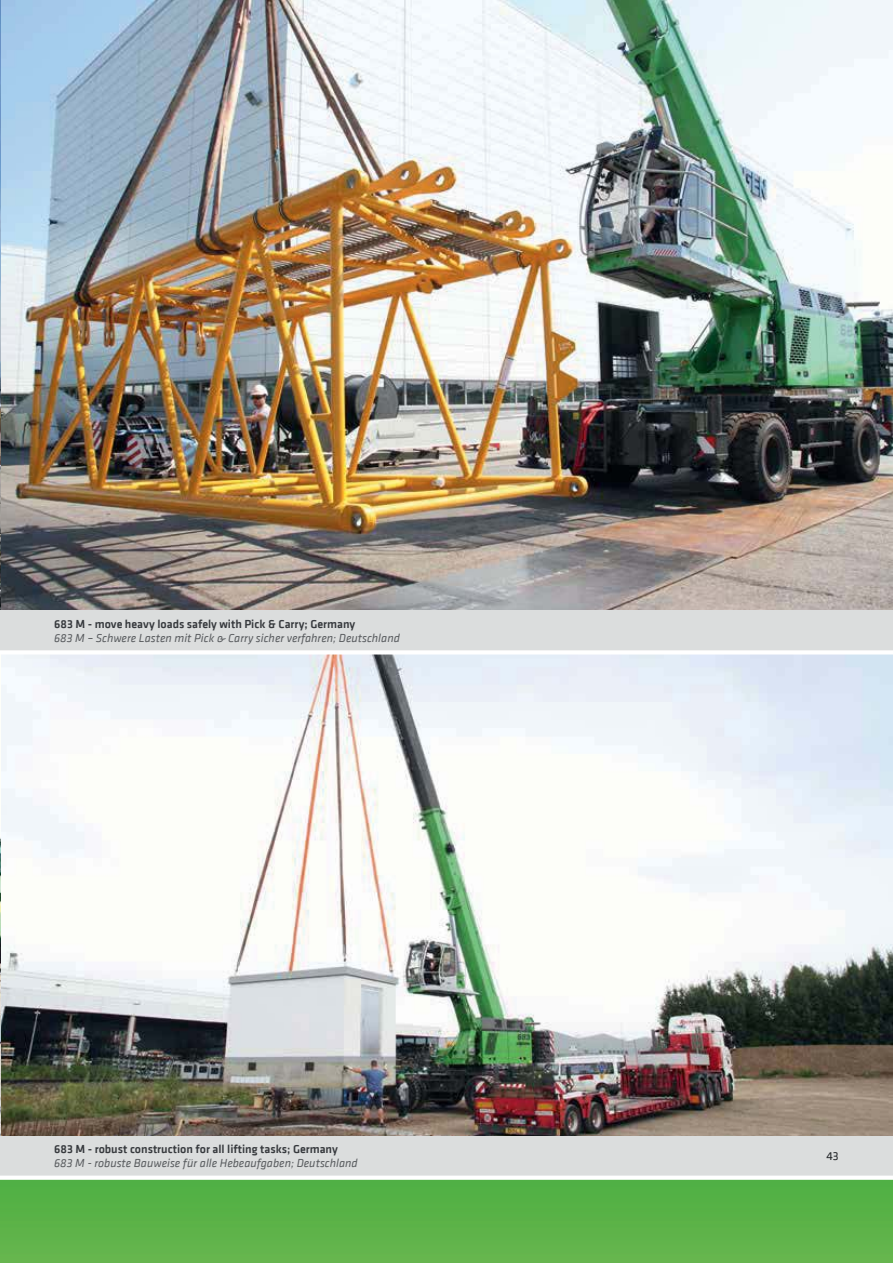
<style>
.page{position:relative;width:893px;height:1263px;background:#fff}
.page>*{position:absolute;margin:0;border:0;box-sizing:border-box;transform-origin:0 0}
.t1{font:italic 12px "Klavika";color:#595c5f}
.t2{font:500 12px "Klavika";color:#36393d}
.t3{font:12px "Klavika";color:#222528}
</style>
<div class="page">
<div style="left:0;top:1175px;width:893px;height:88px;background:#5ab247"></div>
<div style="left:0;top:1135px;width:893px;height:42px;background:#dbdddd"></div>
<svg style="left:0;top:1176px;width:893px;height:4px;background:#f6fbf6"></svg>
<img style="left:1px;top:655px;width:892px;height:480px">
<img style="left:1px;top:0;width:892px;height:610px">
<img style="left:0;top:837px;width:1px;height:298px">
<img style="left:0;top:0;width:1px;height:610px">
<div style="left:0;top:610px;width:893px;height:40px;background:#dbdddd"></div>
<p class="t2" style="left:54px;top:619px;width:303px">683 M - move heavy loads safely with Pick &amp; Carry; Germany</p>
<p class="t1" style="left:54px;top:632px;width:347px">683 M – Schwere Lasten mit Pick &amp; Carry sicher verfahren; Deutschland</p>
<p class="t2" style="left:54px;top:1144px;width:285px">683 M - robust construction for all lifting tasks; Germany</p>
<p class="t1" style="left:54px;top:1156px;width:305px">683 M - robuste Bauweise für alle Hebeaufgaben; Deutschland</p>
<p class="t3" style="left:826px;top:1150px;width:14px">43</p>
</div>
